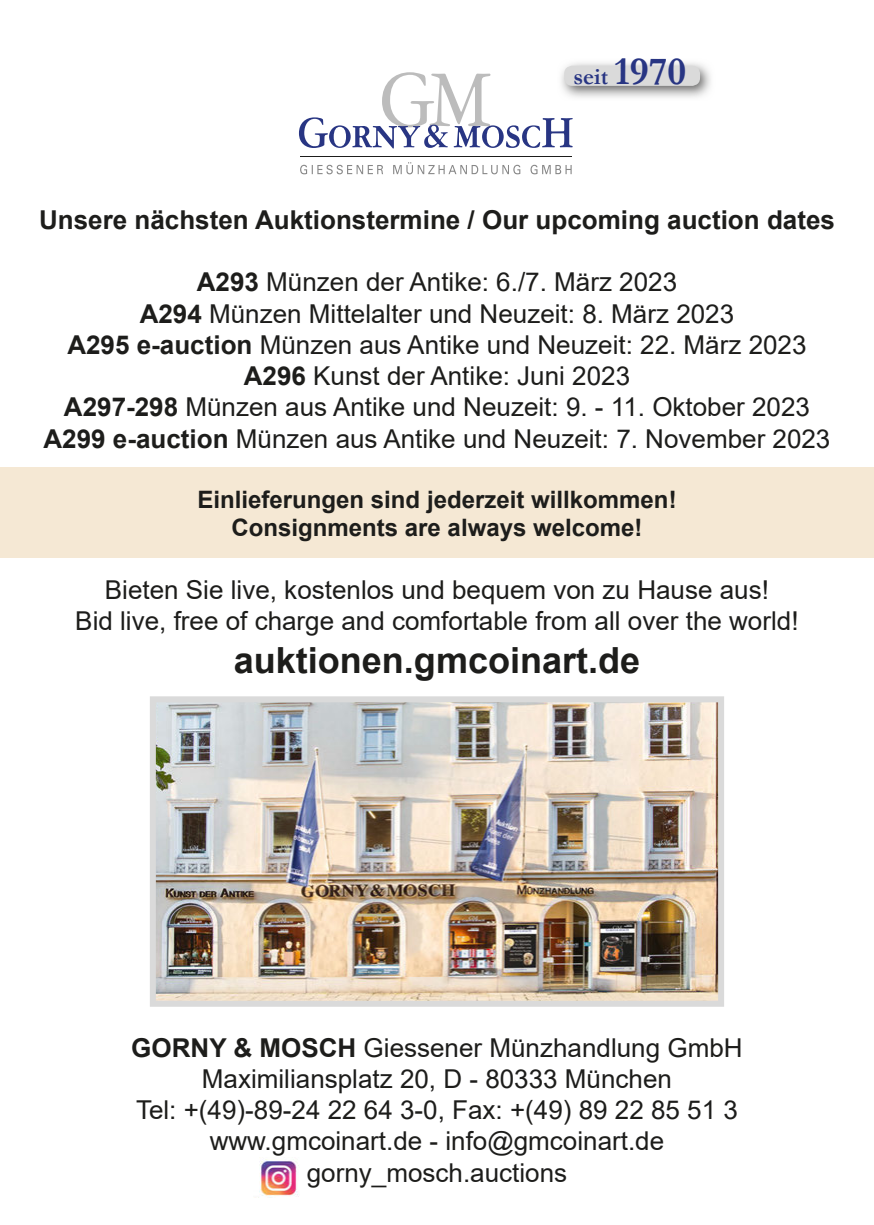
<style>
.page{position:relative;width:874px;height:1225px;background:#fff}
.page>*{position:absolute;margin:0;border:0;box-sizing:border-box;transform-origin:0 0}
.t1{font:700 36px "Arial";color:#1d1d1b}
.t2{font:26px/31.2px "Arial";color:#1d1d1b;text-align:center}
.t3{font:700 26px "Arial";color:#1d1d1b}
.t4{font:700 24px/28.8px "Arial";color:#1d1d1b;text-align:center}
.t5{font:700 23.4px "Garamond";color:#283583}
.s1{font-size:40.2px}
.s2{font-weight:700}
</style>
<div class="page">
<div style="left:0;top:467px;width:873px;height:90px;background:#f5e8d4"></div>
<svg style="left:300px;top:162px;width:271px;height:12px"></svg>
<svg style="left:299px;top:72px;width:273px;height:77px"></svg>
<hr style="left:300px;top:157px;width:271px;height:1px;background:#1d1d1b">
<img style="left:557px;top:63px;width:154px;height:37px">
<div style="left:564px;top:66px;width:135px;height:20px;background:#dadada;border-radius:8px"></div>
<img style="left:150px;top:696px;width:573px;height:310px">
<img style="left:259px;top:1159px;width:40px;height:38px">
<p class="t5" style="left:573px;top:61px;width:114px">seit <span class="s1">1970</span></p>
<p class="t3" style="left:39px;top:202px;width:797px">Unsere nächsten Auktionstermine / Our upcoming auction dates</p>
<p class="t2" style="left:43px;top:266px;width:788px"><span class="s2">A293</span> Münzen der Antike: 6./7. März 2023<br><span class="s2">A294</span> Münzen Mittelalter und Neuzeit: 8. März 2023<br><span class="s2">A295 e-auction</span> Münzen aus Antike und Neuzeit: 22. März 2023<br><span class="s2">A296</span> Kunst der Antike: Juni 2023<br><span class="s2">A297-298</span> Münzen aus Antike und Neuzeit: 9. - 11. Oktober 2023<br><span class="s2">A299 e-auction</span> Münzen aus Antike und Neuzeit: 7. November 2023</p>
<p class="t4" style="left:197px;top:485px;width:480px">Einlieferungen sind jederzeit willkommen!<br>Consignments are always welcome!</p>
<p class="t2" style="left:75px;top:574px;width:724px">Bieten Sie live, kostenlos und bequem von zu Hause aus!<br>Bid live, free of charge and comfortable from all over the world!</p>
<h1 class="t1" style="left:234px;top:635px;width:408px">auktionen.gmcoinart.de</h1>
<p class="t2" style="left:131px;top:1031px;width:612px"><span class="s2">GORNY &amp; MOSCH</span> Giessener Münzhandlung GmbH Maximiliansplatz 20, D - 80333 München<br>Tel: +(49)-89-24 22 64 3-0, Fax: +(49) 89 22 85 51 3 www.gmcoinart.de - info@gmcoinart.de gorny_mosch.auctions</p>
</div>
